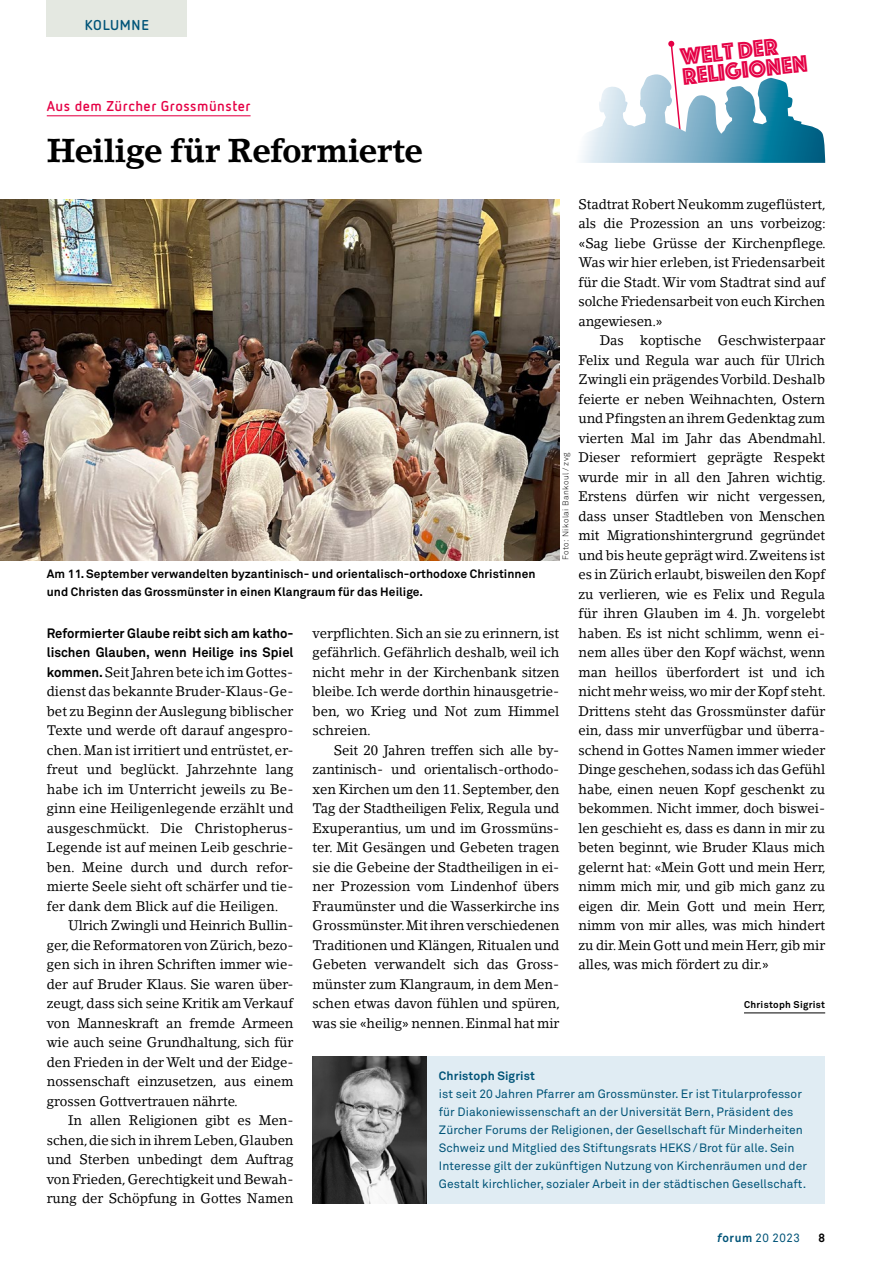
<style>
.page{position:relative;width:872px;height:1263px;background:#fff}
.page>*{position:absolute;margin:0;border:0;box-sizing:border-box;transform-origin:0 0}
.t1{font:700 33px "Lino Letter";letter-spacing:-.03em;color:#000}
.t2{font:24.9px "Phosphate Inline";color:#e50045;scale:.96 1}
.t3{font:700 14.25px "Netto OT";letter-spacing:.035em;color:#e50045}
.t4{font:700 14.25px "Netto OT";letter-spacing:.05em;color:#005478}
.t5{font:13.8px/19.5px "Lino Letter";color:#000;text-align:justify;scale:.96 1}
.t6{font:700 13.5px/19.5px "Akkurat Pro";color:#000;scale:.96 1}
.t7{font:12px/18px "Akkurat Pro";letter-spacing:.005em;color:#005478}
.t8{font:700 12px/18px "Akkurat Pro";letter-spacing:.005em;color:#000}
.t9{font:700 12px "Akkurat Pro";letter-spacing:.01em;color:#005478}
.t10{font:12px "Akkurat Pro";letter-spacing:.005em;color:#005478;scale:.96 1}
.t11{font:700 12px "Akkurat Pro";letter-spacing:.005em;color:#000;scale:.96 1}
.t12{font:700 9.75px "Akkurat Pro";letter-spacing:.03em;color:#000}
.t13{font:8.25px "Akkurat Light Pro";letter-spacing:.05em;color:#000}
.s1{font-family:"Akkurat Pro";font-weight:700;font-size:13.5px}
.s2{font-weight:700;font-style:italic}
.s3{font-weight:700}
</style>
<div class="page">
<img style="left:0;top:199px;width:559px;height:361px">
<div style="left:47px;top:0;width:140px;height:36px;background:#e4e8e1"></div>
<svg style="left:581px;top:41px;width:244px;height:122px"></svg>
<hr style="left:744px;top:1012px;width:81px;height:1px;background:#000">
<hr style="left:47px;top:115px;width:203px;height:1px;background:#e50045">
<div style="left:313px;top:1056px;width:512px;height:148px;background:#e0ecf3"></div>
<img style="left:313px;top:1056px;width:113px;height:148px">
<p class="t4" style="left:85px;top:16px;width:66px">KOLUMNE</p>
<p class="t3" style="left:47px;top:97px;width:205px">Aus dem Zürcher Grossmünster</p>
<h1 class="t1" style="left:47px;top:131px;width:378px">Heilige für Reformierte</h1>
<h2 class="t2" style="left:679px;top:39px;width:103px;rotate:-6deg">Welt der</h2>
<h2 class="t2" style="left:681px;top:59px;width:132px;rotate:-6deg">Religionen</h2>
<p class="t5" style="left:578px;top:194px;width:259px">Stadtrat Robert Neukomm zugeflüstert, als die Prozession an uns vorbeizog: «Sag liebe Grüsse der Kirchenpflege.<br>Was wir hier erleben, ist Friedensarbeit für die Stadt. Wir vom Stadtrat sind auf solche Friedensarbeit von euch Kirchen angewiesen.»</p>
<p class="t5" style="left:578px;top:331px;width:259px;text-indent:21px">Das koptische Geschwisterpaar Felix und Regula war auch für Ulrich Zwingli ein prägendes Vorbild. Deshalb feierte er neben Weihnachten, Ostern und Pfingsten an ihrem Gedenktag zum vierten Mal im Jahr das Abendmahl.<br>Dieser reformiert geprägte Respekt wurde mir in all den Jahren wichtig.<br>Erstens dürfen wir nicht vergessen, dass unser Stadtleben von Menschen mit Migrationshintergrund gegründet und bis heute geprägt wird. Zweitens ist es in Zürich erlaubt, bisweilen den Kopf zu verlieren, wie es Felix und Regula für ihren Glauben im 4. Jh. vorgelebt haben. Es ist nicht schlimm, wenn ei&shy;nem alles über den Kopf wächst, wenn man heillos überfordert ist und ich nicht mehr weiss, wo mir der Kopf steht.<br>Drittens steht das Grossmünster dafür ein, dass mir unverfügbar und überra&shy;schend in Gottes Namen immer wieder Dinge geschehen, sodass ich das Gefühl habe, einen neuen Kopf geschenkt zu bekommen. Nicht immer, doch biswei&shy;len geschieht es, dass es dann in mir zu beten beginnt, wie Bruder Klaus mich gelernt hat: «Mein Gott und mein Herr, nimm mich mir, und gib mich ganz zu eigen dir. Mein Gott und mein Herr, nimm von mir alles, was mich hindert zu dir. Mein Gott und mein Herr, gib mir alles, was mich fördert zu dir.»</p>
<p class="t12" style="left:744px;top:999px;width:83px">Christoph Sigrist</p>
<p class="t13" style="left:560px;top:560px;width:109px;rotate:-90deg">Foto: Nikolai Bankoul / zvg</p>
<p class="t8" style="left:47px;top:565px;width:490px">Am 11. September verwandelten byzantinisch- und orientalisch-orthodoxe Christinnen und Christen das Grossmünster in einen Klangraum für das Heilige.</p>
<p class="t5" style="left:313px;top:623px;width:258px">verpflichten. Sich an sie zu erinnern, ist gefährlich. Gefährlich deshalb, weil ich nicht mehr in der Kirchenbank sitzen bleibe. Ich werde dorthin hinausgetrie&shy;ben, wo Krieg und Not zum Himmel schreien.</p>
<p class="t5" style="left:313px;top:740px;width:259px;text-indent:21px">Seit 20 Jahren treffen sich alle by&shy;zantinisch- und orientalisch-orthodo&shy;xen Kirchen um den 11. September, den Tag der Stadtheiligen Felix, Regula und Exuperantius, um und im Grossmüns&shy;ter. Mit Gesängen und Gebeten tragen sie die Gebeine der Stadtheiligen in ei&shy;ner Prozession vom Lindenhof übers Fraumünster und die Wasserkirche ins Grossmünster. Mit ihren verschiedenen Traditionen und Klängen, Ritualen und Gebeten verwandelt sich das Gross&shy;münster zum Klangraum, in dem Men&shy;schen etwas davon fühlen und spüren, was sie «heilig» nennen. Einmal hat mir</p>
<p class="t6" style="left:47px;top:623px;width:258px">Reformierter Glaube reibt sich am katho&shy;lischen Glauben, wenn Heilige ins Spiel</p>
<p class="t5" style="left:47px;top:662px;width:258px;text-align:left"><span class="s1">kommen.</span> Seit Jahren bete ich im Gottes&shy;dienst das bekannte Bruder-Klaus-Ge&shy;bet zu Beginn der Auslegung biblischer Texte und werde oft darauf angespro&shy;chen. Man ist irritiert und entrüstet, er&shy;freut und beglückt. Jahrzehnte lang habe ich im Unterricht jeweils zu Be&shy;ginn eine Heiligenlegende erzählt und ausgeschmückt. Die Christopherus-Legende ist auf meinen Leib geschrie&shy;ben. Meine durch und durch refor&shy;mierte Seele sieht oft schärfer und tie&shy;fer dank dem Blick auf die Heiligen.</p>
<p class="t5" style="left:47px;top:916px;width:258px;text-indent:21px">Ulrich Zwingli und Heinrich Bullin&shy;ger, die Reformatoren von Zürich, bezo&shy;gen sich in ihren Schriften immer wie&shy;der auf Bruder Klaus. Sie waren über&shy;zeugt, dass sich seine Kritik am Verkauf von Manneskraft an fremde Armeen wie auch seine Grundhaltung, sich für den Frieden in der Welt und der Eidge&shy;nossenschaft einzusetzen, aus einem grossen Gottvertrauen nährte.</p>
<p class="t5" style="left:47px;top:1111px;width:258px;text-indent:21px">In allen Religionen gibt es Men&shy;schen, die sich in ihrem Leben, Glauben und Sterben unbedingt dem Auftrag von Frieden, Gerechtigkeit und Bewah&shy;rung der Schöpfung in Gottes Namen</p>
<p class="t9" style="left:439px;top:1069px;width:97px">Christoph Sigrist</p>
<p class="t7" style="left:439px;top:1085px;width:369px">ist seit 20 Jahren Pfarrer am Grossmünster. Er ist Titularprofessor für Diakoniewissenschaft an der Universität Bern, Präsident des Zürcher Forums der Religionen, der Gesellschaft für Minderheiten Schweiz und Mitglied des Stiftungsrats HEKS/Brot für alle. Sein Interesse gilt der zukünftigen Nutzung von Kirchenräumen und der Gestalt kirchlicher, sozialer Arbeit in der städtischen Gesellschaft.</p>
<p class="t10" style="left:717px;top:1231px;width:87px"><span class="s2">f</span><span class="s3">orum</span> 20 2023</p>
<p class="t11" style="left:818px;top:1231px;width:8px">8</p>
</div>
